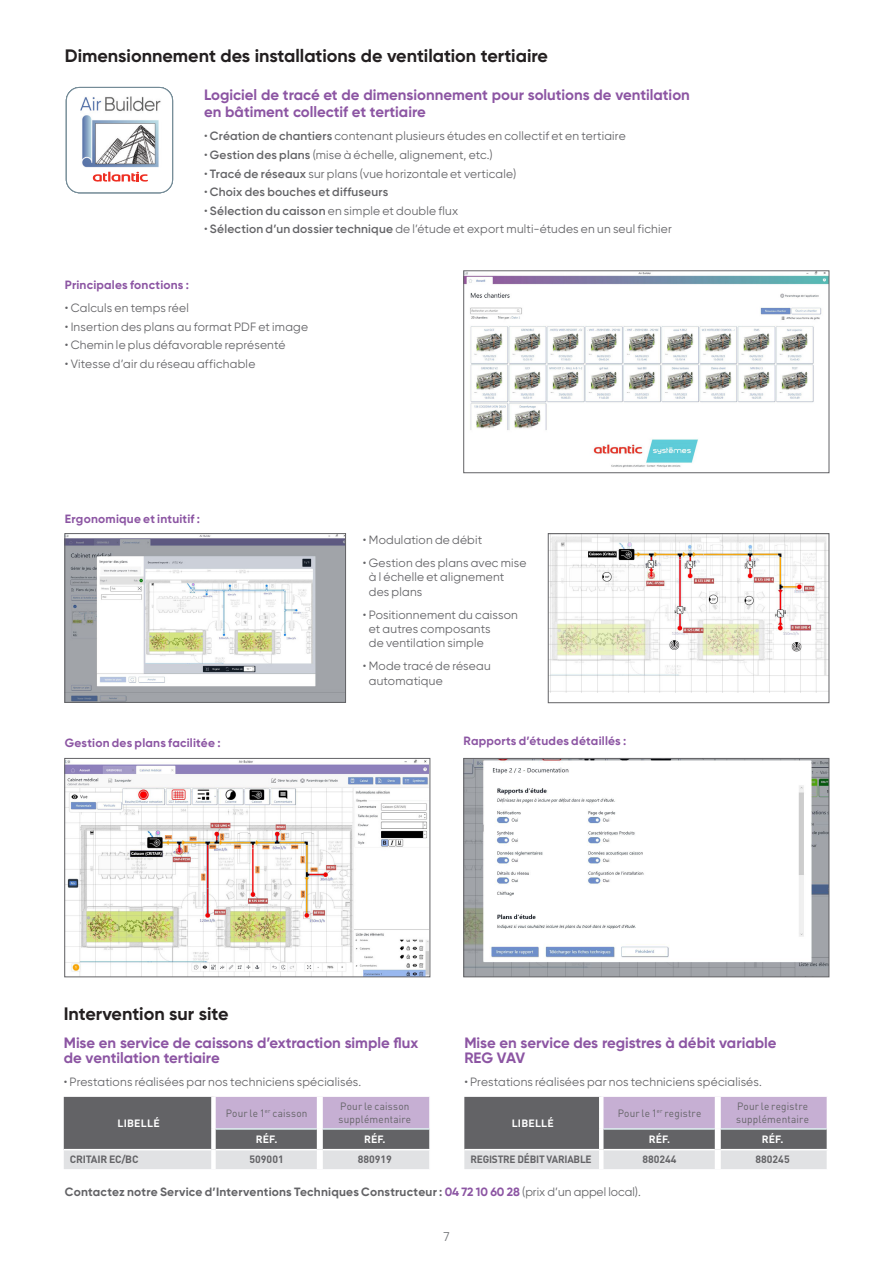
<style>
.page{position:relative;width:893px;height:1263px;background:#fff}
.page>*{position:absolute;margin:0;border:0;box-sizing:border-box;transform-origin:0 0}
.Titre_paragraphe{font:700 18px "Gilroy";color:#231f20}
.titre_rubrique___tableaux{font:700 15px/15px "Gilroy";color:#8c55a3}
.t1{font:12.75px "Gilroy";color:#76787b}
.texte_courant{font:12px/14.4px "Gilroy";letter-spacing:.02em;color:#636366}
.texte_courant-2{font:700 12px "Gilroy";letter-spacing:.015em;color:#8c55a3}
.texte_courant-3{font:700 12px "Gilroy";letter-spacing:.015em;color:#636366}
.texte_courant-4{font:600 12px "Gilroy";letter-spacing:.015em;color:#636366}
.texte_gras{font:10.5px/12.6px "DIN Pro";letter-spacing:.025em;color:#636366;scale:.95 1}
.réf_dans_tableau_tarifs{font:700 10.5px "DIN Pro";color:#636366}
.réf_dans_tableau{font:700 10.5px "DIN Pro";letter-spacing:-.02em;color:#636366;scale:.96 1}
.tétière_tableau_tarifs{font:700 10.5px "DIN Pro";color:#fff}
.tétière_tableau{font:700 10.5px "DIN Pro";letter-spacing:.02em;color:#fff}
.réf_dans_tableau-2{font:700 10.5px "DIN Pro";letter-spacing:-.02em;color:#636366}
.s1{font-weight:600}
.s2{font-weight:400}
.s3{color:#8c55a3}
</style>
<div class="page">
<svg style="left:66px;top:87px;width:107px;height:106px"></svg>
<div style="left:66px;top:87px;width:107px;height:106px;border:1px solid #718995;border-radius:13px"></div>
<hr style="left:78px;top:94px;width:80px;height:2px;background:#fff">
<hr style="left:72px;top:168px;width:98px;height:4px;background:#fff">
<hr style="left:77px;top:94px;width:2px;height:89px;background:#fff">
<hr style="left:162px;top:96px;width:2px;height:87px;background:#fff">
<svg style="left:93px;top:172px;width:55px;height:10px"></svg>
<img style="left:465px;top:273px;width:362px;height:195px">
<div style="left:463px;top:271px;width:366px;height:202px;border:1px solid #636366"></div>
<img style="left:66px;top:535px;width:278px;height:166px">
<div style="left:64px;top:533px;width:282px;height:170px;border:1px solid #636366"></div>
<img style="left:550px;top:535px;width:277px;height:157px">
<div style="left:548px;top:533px;width:281px;height:170px;border:1px solid #636366"></div>
<img style="left:66px;top:760px;width:362px;height:215px">
<div style="left:64px;top:758px;width:366px;height:219px;border:1px solid #636366"></div>
<img style="left:465px;top:760px;width:362px;height:215px">
<div style="left:463px;top:758px;width:366px;height:219px;border:1px solid #636366"></div>
<svg style="left:64px;top:1097px;width:366px;height:72px;background:#a19ca7"></svg>
<div style="left:317px;top:1097px;width:6px;height:32px;background:#fff"></div>
<div style="left:317px;top:1129px;width:6px;height:21px;background:#fff"></div>
<div style="left:317px;top:1150px;width:6px;height:19px;background:#fff"></div>
<div style="left:211px;top:1097px;width:5px;height:32px;background:#fff"></div>
<div style="left:211px;top:1129px;width:5px;height:21px;background:#fff"></div>
<div style="left:211px;top:1150px;width:5px;height:19px;background:#fff"></div>
<svg style="left:464px;top:1097px;width:363px;height:72px;background:#a39da8"></svg>
<div style="left:715px;top:1097px;width:6px;height:32px;background:#fff"></div>
<div style="left:715px;top:1129px;width:6px;height:21px;background:#fff"></div>
<div style="left:715px;top:1150px;width:6px;height:19px;background:#fff"></div>
<hr style="left:599px;top:1097px;width:4px;height:32px;background:#fff">
<hr style="left:599px;top:1129px;width:4px;height:21px;background:#fff">
<hr style="left:599px;top:1150px;width:4px;height:19px;background:#fff">
<p class="Titre_paragraphe" style="left:65px;top:45px;width:485px">Dimensionnement des installations de ventilation tertiaire</p>
<p class="titre_rubrique___tableaux" style="left:204px;top:87px;width:487px">Logiciel de tracé et de dimensionnement pour solutions de ventilation</p>
<p class="titre_rubrique___tableaux" style="left:204px;top:104px;width:223px">en bâtiment collectif et tertiaire</p>
<p class="texte_courant" style="left:204px;top:129px;width:423px">• <span class="s1">Création de chantiers</span> contenant plusieurs études en collectif et en tertiaire</p>
<p class="texte_courant" style="left:204px;top:147px;width:290px">• <span class="s1">Gestion des plans</span> (mise à échelle, alignement, etc.)</p>
<p class="texte_courant" style="left:204px;top:166px;width:314px">• <span class="s1">Tracé de réseaux</span> sur plans (vue horizontale et verticale)</p>
<p class="texte_courant-4" style="left:204px;top:185px;width:186px"><span class="s2">•</span> Choix des bouches et diffuseurs</p>
<p class="texte_courant" style="left:204px;top:203px;width:256px">• <span class="s1">Sélection du caisson</span> en simple et double flux</p>
<p class="texte_courant" style="left:204px;top:222px;width:469px">• <span class="s1">Sélection d’un dossier technique</span> de l’étude et export multi-études en un seul fichier</p>
<p class="texte_courant-2" style="left:65px;top:278px;width:126px">Principales fonctions :</p>
<p class="texte_courant" style="left:65px;top:301px;width:126px">• Calculs en temps réel</p>
<p class="texte_courant" style="left:65px;top:319px;width:245px">• Insertion des plans au format PDF et image</p>
<p class="texte_courant" style="left:65px;top:338px;width:222px">• Chemin le plus défavorable représenté</p>
<p class="texte_courant" style="left:65px;top:357px;width:192px">• Vitesse d’air du réseau affichable</p>
<p class="texte_courant-2" style="left:65px;top:511px;width:137px">Ergonomique et intuitif :</p>
<p class="texte_courant" style="left:363px;top:532px;width:121px">• Modulation de débit</p>
<p class="texte_courant" style="left:369px;top:555px;width:159px;text-indent:-6px">• Gestion des plans avec mise à l échelle et alignement des plans</p>
<p class="texte_courant" style="left:369px;top:607px;width:151px;text-indent:-6px">• Positionnement du caisson et autres composants<br>de ventilation simple</p>
<p class="texte_courant" style="left:369px;top:659px;width:123px;text-indent:-6px">• Mode tracé de réseau automatique</p>
<p class="texte_courant-2" style="left:65px;top:735px;width:157px">Gestion des plans facilitée :</p>
<p class="texte_courant-2" style="left:463px;top:734px;width:164px">Rapports d’études détaillés :</p>
<p class="Titre_paragraphe" style="left:64px;top:1002px;width:166px">Intervention sur site</p>
<p class="titre_rubrique___tableaux" style="left:64px;top:1035px;width:356px">Mise en service de caissons d’extraction simple flux de ventilation tertiaire</p>
<p class="texte_courant" style="left:64px;top:1074px;width:299px">• Prestations réalisées par nos techniciens spécialisés.</p>
<p class="tétière_tableau" style="left:118px;top:1114px;width:44px">LIBELLÉ</p>
<p class="texte_gras" style="left:226px;top:1105px;width:88px">Pour le 1<sup>er</sup> caisson</p>
<p class="texte_gras" style="left:339px;top:1099px;width:78px">Pour le caisson supplémentaire</p>
<p class="tétière_tableau_tarifs" style="left:256px;top:1130px;width:23px">RÉF.</p>
<p class="tétière_tableau_tarifs" style="left:364px;top:1130px;width:23px">RÉF.</p>
<p class="réf_dans_tableau-2" style="left:70px;top:1150px;width:70px">CRITAIR EC/BC</p>
<p class="réf_dans_tableau_tarifs" style="left:250px;top:1150px;width:36px">509001</p>
<p class="réf_dans_tableau_tarifs" style="left:358px;top:1150px;width:36px">880919</p>
<p class="titre_rubrique___tableaux" style="left:464px;top:1035px;width:314px">Mise en service des registres à débit variable<br>REG VAV</p>
<p class="texte_courant" style="left:464px;top:1074px;width:299px">• Prestations réalisées par nos techniciens spécialisés.</p>
<p class="tétière_tableau" style="left:512px;top:1114px;width:44px">LIBELLÉ</p>
<p class="texte_gras" style="left:618px;top:1105px;width:90px">Pour le 1<sup>er</sup> registre</p>
<p class="texte_gras" style="left:736px;top:1099px;width:78px">Pour le registre supplémentaire</p>
<p class="tétière_tableau_tarifs" style="left:649px;top:1130px;width:23px">RÉF.</p>
<p class="tétière_tableau_tarifs" style="left:762px;top:1130px;width:23px">RÉF.</p>
<p class="réf_dans_tableau" style="left:470px;top:1150px;width:128px">REGISTRE DÉBIT VARIABLE</p>
<p class="réf_dans_tableau_tarifs" style="left:642px;top:1150px;width:36px">880244</p>
<p class="réf_dans_tableau_tarifs" style="left:755px;top:1150px;width:36px">880245</p>
<p class="texte_courant-3" style="left:65px;top:1184px;width:577px">Contactez notre Service d’Interventions Techniques Constructeur : <span class="s3">04 72 10 60 28</span> <span class="s2">(prix d’un appel local).</span></p>
<p class="t1" style="left:443px;top:1229px;width:8px">7</p>
</div>
